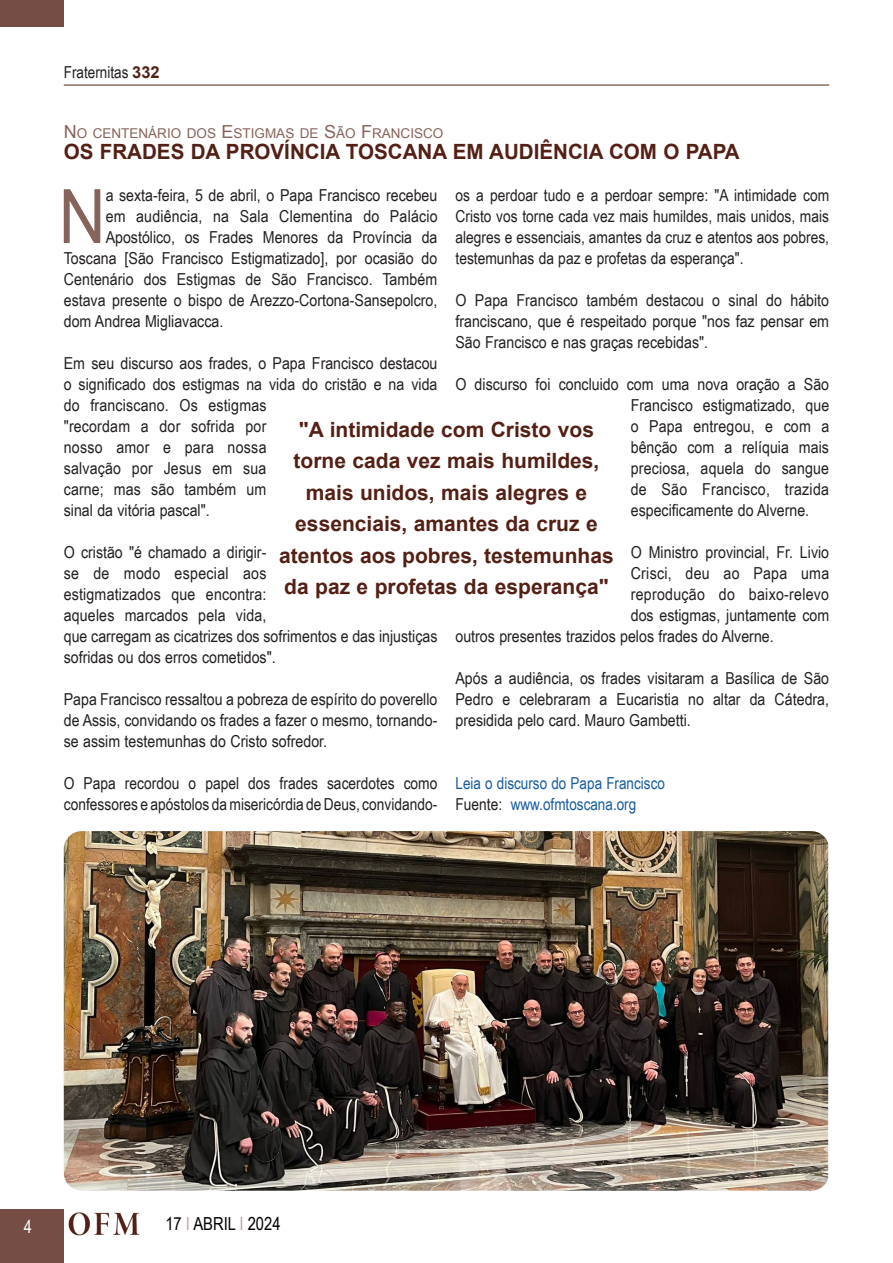
<style>
.page{position:relative;width:893px;height:1263px;background:#fff}
.page>*{position:absolute;margin:0;border:0;box-sizing:border-box;transform-origin:0 0}
.Titolo{font:75.15px "Arial Narrow";color:#87635b;scale:1.05 1}
.Titolo-2{font:700 21px/31.5px "Arial";color:#542015;text-align:center}
.t1{font:18px "Arial Narrow";color:#000}
.t2{font:18px "Arial Narrow";color:#fff}
.Titolo-3{font:16.5px/21px "Arial Narrow";color:#231f20;text-align:justify;scale:1.05 1}
.Titolo-4{font:16.5px/21px "Arial Narrow";color:#231f20}
.Titolo-5{font:16.5px "Arial Narrow";color:#175d9e}
.Titolo_piccolo{font:13.5px "Arial";color:#87635b}
.s1{font-family:"Arial";font-weight:700;color:#542015}
.s2{font-size:18px}
.s3{color:#231f20}
.s4{color:#bba6a1}
</style>
<div class="page">
<div style="left:0;top:1209px;width:64px;height:54px;background:#764d44"></div>
<hr style="left:64px;top:85px;width:765px;height:1px;background:#542015">
<div style="left:0;top:0;width:64px;height:27px;background:#764d44"></div>
<img style="left:69px;top:1212px;width:71px;height:24px">
<img style="left:64px;top:831px;width:764px;height:360px">
<p class="Titolo-4" style="left:64px;top:61px;width:97px">Fraternitas <span class="s1">332</span></p>
<p class="Titolo_piccolo" style="left:64px;top:124px;width:381px"><span class="s2">N</span> O CENTENÁRIO DOS <span class="s2">E</span>STIGMAS DE <span class="s2">S</span>ÃO <span class="s2">F</span>RANCISCO</p>
<p class="Titolo-2" style="left:64px;top:137px;width:677px">OS FRADES DA PROVÍNCIA TOSCANA EM AUDIÊNCIA COM O PAPA</p>
<p class="Titolo" style="left:59px;top:161px;width:46px">N</p>
<p class="Titolo-3" style="left:106px;top:184px;width:317px">a sexta-feira, 5 de abril, o Papa Francisco recebeu</p>
<p class="Titolo-4" style="left:455px;top:184px;width:375px;text-align:justify">os a perdoar tudo e a perdoar sempre: "A intimidade com Cristo vos torne cada vez mais humildes, mais unidos, mais alegres e essenciais, amantes da cruz e atentos aos pobres, testemunhas da paz e profetas da esperança".</p>
<p class="Titolo-3" style="left:455px;top:289px;width:357px">O Papa Francisco também destacou o sinal do hábito franciscano, que é respeitado porque "nos faz pensar em São Francisco e nas graças recebidas".</p>
<p class="Titolo-3" style="left:631px;top:373px;width:191px;text-indent:-175px">O discurso foi concluido com uma nova oração a São Francisco estigmatizado, que o Papa entregou, e com a bênção com a relíquia mais preciosa, aquela do sangue de São Francisco, trazida especificamente do Alverne.</p>
<p class="Titolo-3" style="left:631px;top:541px;width:190px">O Ministro provincial, Fr. Livio</p>
<p class="Titolo-3" style="left:631px;top:562px;width:191px">Crisci, deu ao Papa uma</p>
<p class="Titolo-3" style="left:631px;top:583px;width:190px">reprodução do baixo-relevo</p>
<p class="Titolo-3" style="left:631px;top:604px;width:190px">dos estigmas, juntamente com</p>
<p class="Titolo-3" style="left:455px;top:625px;width:305px">outros presentes trazidos pelos frades do Alverne.</p>
<p class="Titolo-3" style="left:455px;top:667px;width:357px">Após a audiência, os frades visitaram a Basílica de São Pedro e celebraram a Eucaristia no altar da Cátedra, presidida pelo card. Mauro Gambetti.</p>
<p class="Titolo-3" style="left:106px;top:205px;width:318px">em audiência, na Sala Clementina do Palácio</p>
<p class="Titolo-3" style="left:106px;top:226px;width:317px">Apostólico, os Frades Menores da Província da</p>
<p class="Titolo-3" style="left:64px;top:247px;width:357px">Toscana [São Francisco Estigmatizado], por ocasião do</p>
<p class="Titolo-3" style="left:64px;top:268px;width:357px">Centenário dos Estigmas de São Francisco. Também</p>
<p class="Titolo-3" style="left:64px;top:289px;width:357px">estava presente o bispo de Arezzo-Cortona-Sansepolcro,</p>
<p class="Titolo-3" style="left:64px;top:310px;width:153px">dom Andrea Migliavacca.</p>
<p class="Titolo-3" style="left:64px;top:352px;width:357px;text-align:left">Em seu discurso aos frades, o Papa Francisco destacou o significado dos estigmas na vida do cristão e na vida do franciscano. Os estigmas<br>"recordam a dor sofrida por<br>nosso amor e para nossa<br>salvação por Jesus em sua<br>carne; mas são também um<br>sinal da vitória pascal".</p>
<p class="Titolo-3" style="left:64px;top:541px;width:357px;text-align:left">O cristão "é chamado a dirigir-<br>se de modo especial aos<br>estigmatizados que encontra:<br>aqueles marcados pela vida,<br>que carregam as cicatrizes dos sofrimentos e das injustiças sofridas ou dos erros cometidos".</p>
<p class="Titolo-3" style="left:64px;top:688px;width:357px">Papa Francisco ressaltou a pobreza de espírito do poverello de Assis, convidando os frades a fazer o mesmo, tornando&shy;se assim testemunhas do Cristo sofredor.</p>
<p class="Titolo-4" style="left:64px;top:772px;width:375px">O Papa recordou o papel dos frades sacerdotes como confessores e apóstolos da misericórdia de Deus, convidando-</p>
<p class="Titolo-2" style="left:279px;top:414px;width:336px">"A intimidade com Cristo vos torne cada vez mais humildes, mais unidos, mais alegres e essenciais, amantes da cruz e atentos aos pobres, testemunhas da paz e profetas da esperança"</p>
<p class="Titolo-5" style="left:455px;top:771px;width:211px">Leia o discurso do Papa Francisco</p>
<p class="Titolo-5" style="left:455px;top:792px;width:182px"><span class="s3">Fuente:</span> www.ofmtoscana.org</p>
<p class="t2" style="left:24px;top:1213px;width:10px">4</p>
<p class="t1" style="left:165px;top:1210px;width:117px">17 <span class="s4">I</span> ABRIL <span class="s4">I</span> 2024</p>
</div>
